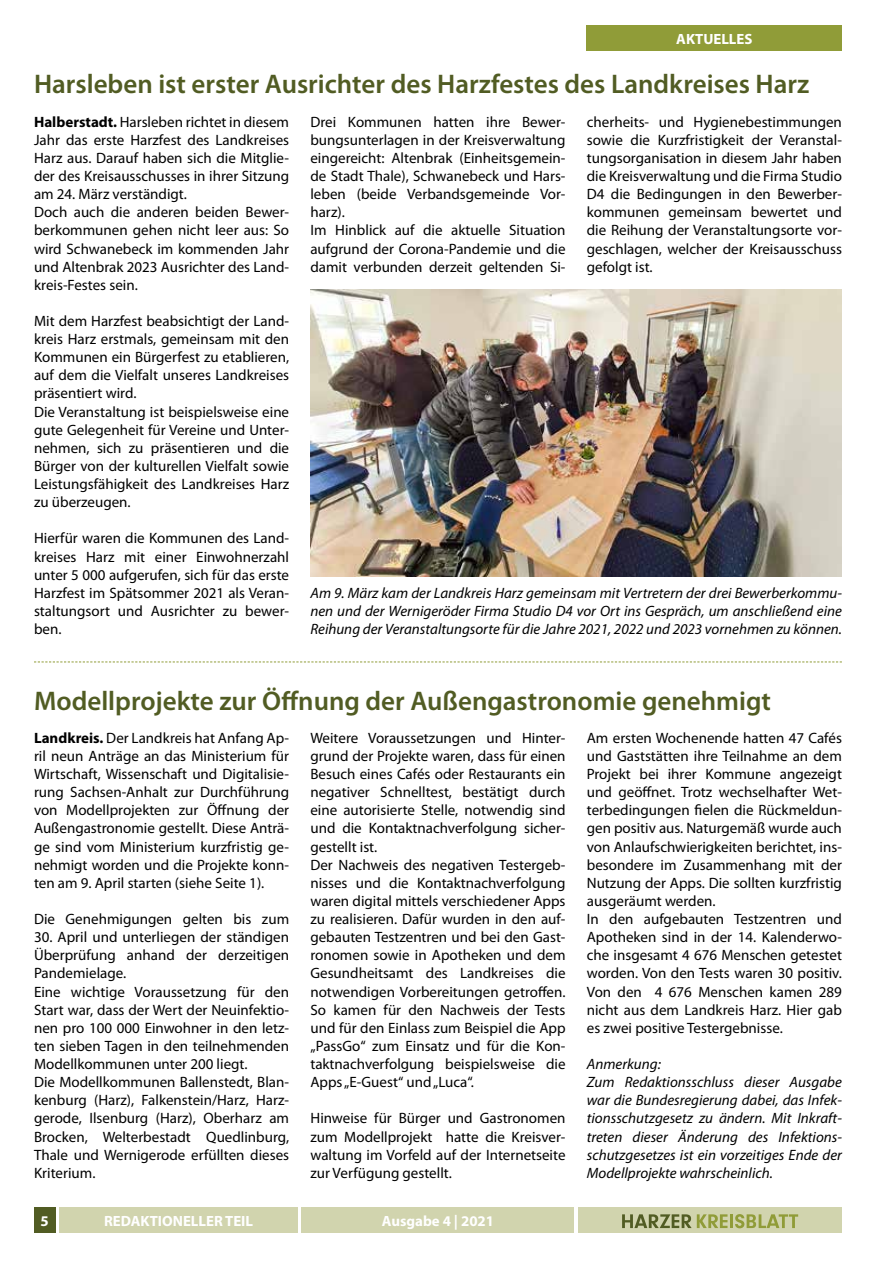
<style>
.page{position:relative;width:893px;height:1263px;background:#fff}
.page>*{position:absolute;margin:0;border:0;box-sizing:border-box;transform-origin:0 0}
.t1{font:600 27px "Myriad Pro";color:#515c23}
.t2{font:15px/18.1px "Myriad Pro";color:#000}
.t3{font:italic 15px/18.1px "Myriad Pro";color:#000}
.t4{font:700 14.85px "Myriad Pro";color:#fff}
.s1{font-weight:700}
</style>
<div class="page">
<div style="left:578px;top:1208px;width:264px;height:25px;background:#d1d4ae"></div>
<svg style="left:622px;top:1214px;width:105px;height:14px"></svg>
<hr style="left:730px;top:1214px;width:3px;height:14px;background:#909c38">
<svg style="left:735px;top:1214px;width:63px;height:14px"></svg>
<div style="left:60px;top:1208px;width:238px;height:25px;background:#d1d4ae"></div>
<div style="left:34px;top:1208px;width:21px;height:25px;background:#515c23"></div>
<div style="left:302px;top:1208px;width:272px;height:25px;background:#d1d4ae"></div>
<div style="left:587px;top:26px;width:255px;height:25px;background:#909c38"></div>
<img style="left:310px;top:289px;width:532px;height:287px">
<svg style="left:34px;top:662px;width:808px;height:1px"></svg>
<p class="t4" style="left:676px;top:29px;width:78px">AKTUELLES</p>
<h1 class="t1" style="left:34px;top:66px;width:777px">Harsleben ist erster Ausrichter des Harzfestes des Landkreises Harz</h1>
<p class="t2" style="left:34px;top:112px;width:257px"><span class="s1">Halberstadt.</span> Harsleben richtet in diesem Jahr das erste Harzfest des Landkreises Harz aus. Darauf haben sich die Mitglie&shy;der des Kreisausschusses in ihrer Sitzung am 24. März verständigt.<br>Doch auch die anderen beiden Bewer&shy;berkommunen gehen nicht leer aus: So wird Schwanebeck im kommenden Jahr und Altenbrak 2023 Ausrichter des Land&shy;kreis-Festes sein.</p>
<p class="t2" style="left:34px;top:312px;width:257px">Mit dem Harzfest beabsichtigt der Land&shy;kreis Harz erstmals, gemeinsam mit den Kommunen ein Bürgerfest zu etablieren, auf dem die Vielfalt unseres Landkreises präsentiert wird.<br>Die Veranstaltung ist beispielsweise eine gute Gelegenheit für Vereine und Unter&shy;nehmen, sich zu präsentieren und die Bürger von der kulturellen Vielfalt sowie Leistungsfähigkeit des Landkreises Harz zu überzeugen.</p>
<p class="t2" style="left:34px;top:529px;width:257px;text-align:justify">Hierfür waren die Kommunen des Land&shy;kreises Harz mit einer Einwohnerzahl unter 5 000 aufgerufen, sich für das erste Harzfest im Spätsommer 2021 als Veran&shy;staltungsort und Ausrichter zu bewer&shy;ben.</p>
<p class="t2" style="left:310px;top:112px;width:257px">Drei Kommunen hatten ihre Bewer&shy;bungsunterlagen in der Kreisverwaltung eingereicht: Altenbrak (Einheitsgemein&shy;de Stadt Thale), Schwanebeck und Hars&shy;leben (beide Verbandsgemeinde Vor&shy;harz).<br>Im Hinblick auf die aktuelle Situation aufgrund der Corona-Pandemie und die damit verbunden derzeit geltenden Si-</p>
<p class="t2" style="left:587px;top:112px;width:257px;text-align:justify">cherheits- und Hygienebestimmungen sowie die Kurzfristigkeit der Veranstal&shy;tungsorganisation in diesem Jahr haben die Kreisverwaltung und die Firma Studio D4 die Bedingungen in den Bewerber&shy;kommunen gemeinsam bewertet und die Reihung der Veranstaltungsorte vor&shy;geschlagen, welcher der Kreisausschuss gefolgt ist.</p>
<p class="t3" style="left:310px;top:583px;width:533px;text-align:justify">Am 9. März kam der Landkreis Harz gemeinsam mit Vertretern der drei Bewerberkommu&shy;nen und der Wernigeröder Firma Studio D4 vor Ort ins Gespräch, um anschließend eine Reihung der Veranstaltungsorte für die Jahre 2021, 2022 und 2023 vornehmen zu können.</p>
<h1 class="t1" style="left:34px;top:684px;width:738px">Modellprojekte zur Öffnung der Außengastronomie genehmigt</h1>
<p class="t2" style="left:34px;top:728px;width:257px;text-align:justify"><span class="s1">Landkreis.</span> Der Landkreis hat Anfang Ap&shy;ril neun Anträge an das Ministerium für Wirtschaft, Wissenschaft und Digitalisie&shy;rung Sachsen-Anhalt zur Durchführung von Modellprojekten zur Öffnung der Außengastronomie gestellt. Diese Anträ&shy;ge sind vom Ministerium kurzfristig ge&shy;nehmigt worden und die Projekte konn&shy;ten am 9. April starten (siehe Seite 1).</p>
<p class="t2" style="left:34px;top:910px;width:257px">Die Genehmigungen gelten bis zum</p>
<p class="t2" style="left:34px;top:928px;width:257px">30. April und unterliegen der ständigen Überprüfung anhand der derzeitigen Pandemielage.<br>Eine wichtige Voraussetzung für den Start war, dass der Wert der Neuinfektio&shy;nen pro 100 000 Einwohner in den letz&shy;ten sieben Tagen in den teilnehmenden Modellkommunen unter 200 liegt.<br>Die Modellkommunen Ballenstedt, Blan&shy;kenburg (Harz), Falkenstein/Harz, Harz&shy;gerode, Ilsenburg (Harz), Oberharz am Brocken, Welterbestadt Quedlinburg, Thale und Wernigerode erfüllten dieses Kriterium.</p>
<p class="t2" style="left:587px;top:728px;width:257px">Am ersten Wochenende hatten 47 Cafés und Gaststätten ihre Teilnahme an dem Projekt bei ihrer Kommune angezeigt und geöffnet. Trotz wechselhafter Wet&shy;terbedingungen fielen die Rückmeldun&shy;gen positiv aus. Naturgemäß wurde auch von Anlaufschwierigkeiten berichtet, ins&shy;besondere im Zusammenhang mit der Nutzung der Apps. Die sollten kurzfristig ausgeräumt werden.<br>In den aufgebauten Testzentren und Apotheken sind in der 14. Kalenderwo&shy;che insgesamt 4 676 Menschen getestet worden. Von den Tests waren 30 positiv.<br>Von den 4 676 Menschen kamen 289 nicht aus dem Landkreis Harz. Hier gab es zwei positive Testergebnisse.</p>
<p class="t3" style="left:587px;top:1055px;width:257px">Anmerkung:<br>Zum Redaktionsschluss dieser Ausgabe war die Bundesregierung dabei, das Infek&shy;tionsschutzgesetz zu ändern. Mit Inkraft&shy;treten dieser Änderung des Infektions&shy;schutzgesetzes ist ein vorzeitiges Ende der Modellprojekte wahrscheinlich.</p>
<p class="t2" style="left:310px;top:728px;width:257px">Weitere Voraussetzungen und Hinter&shy;grund der Projekte waren, dass für einen Besuch eines Cafés oder Restaurants ein negativer Schnelltest, bestätigt durch eine autorisierte Stelle, notwendig sind und die Kontaktnachverfolgung sicher&shy;gestellt ist.<br>Der Nachweis des negativen Testergeb&shy;nisses und die Kontaktnachverfolgung waren digital mittels verschiedener Apps zu realisieren. Dafür wurden in den auf&shy;gebauten Testzentren und bei den Gast&shy;ronomen sowie in Apotheken und dem Gesundheitsamt des Landkreises die notwendigen Vorbereitungen getroffen.<br>So kamen für den Nachweis der Tests und für den Einlass zum Beispiel die App „PassGo“ zum Einsatz und für die Kon&shy;taktnachverfolgung beispielsweise die Apps „E-Guest“ und „Luca“.</p>
<p class="t2" style="left:310px;top:1109px;width:257px;text-align:justify">Hinweise für Bürger und Gastronomen zum Modellprojekt hatte die Kreisver&shy;waltung im Vorfeld auf der Internetseite zur Verfügung gestellt.</p>
<p class="t4" style="left:41px;top:1211px;width:10px">5</p>
<p class="t4" style="left:104px;top:1211px;width:150px">REDAKTIONELLER TEIL</p>
<p class="t4" style="left:382px;top:1211px;width:114px">Ausgabe 4 | 2021</p>
</div>
